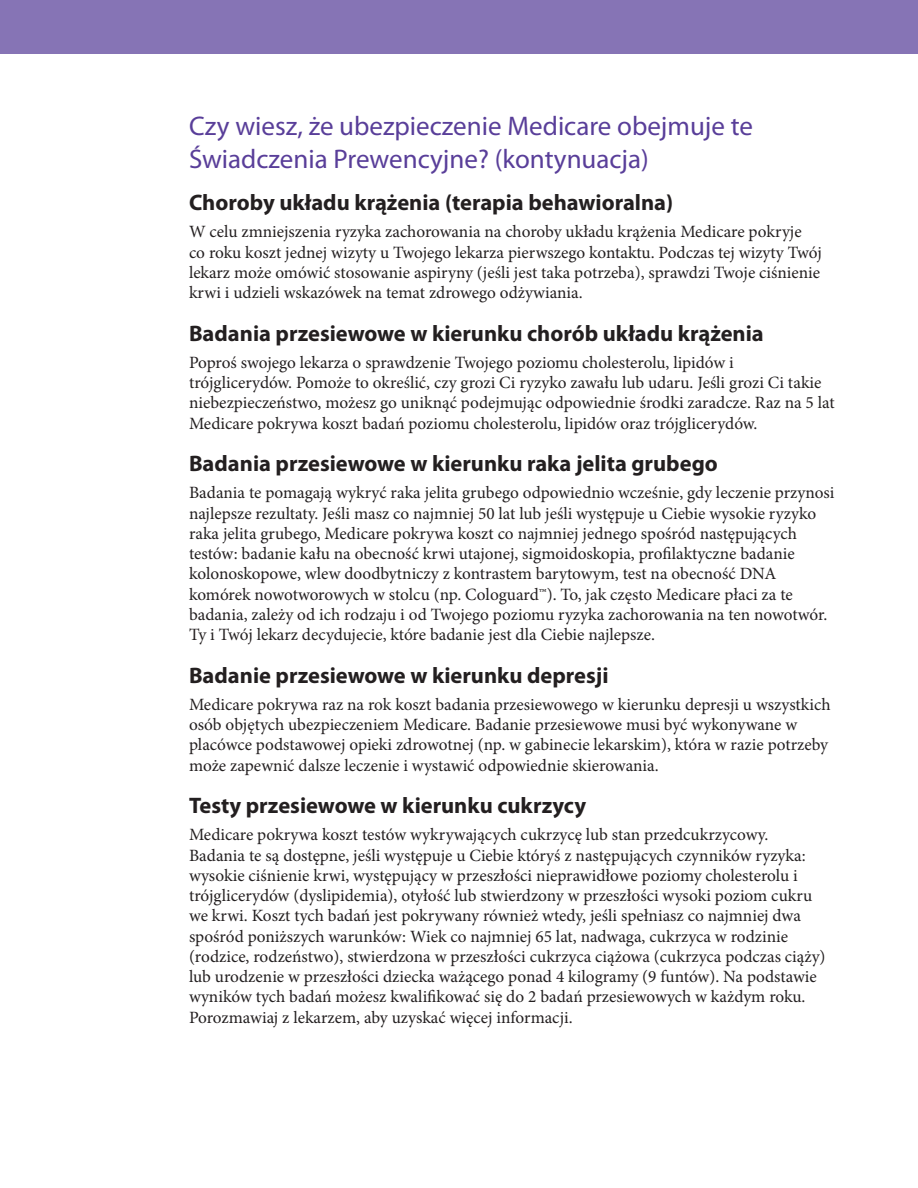
<style>
.page{position:relative;width:918px;height:1188px;background:#fff}
.page>*{position:absolute;margin:0;border:0;box-sizing:border-box;transform-origin:0 0}
.PS_Heading_2_cont{font:27px/32.4px "Myriad Pro";color:#593e99}
.PS_Heading_2{font:700 22.5px "Myriad Pro";color:#231f20}
.PS_text{font:17.25px/20.2px "Minion Pro";color:#231f20}
</style>
<div class="page">
<div style="left:0;top:0;width:918px;height:54px;background:#8674b5"></div>
<h2 class="PS_Heading_2_cont" style="left:189px;top:110px;width:566px">Czy wiesz, że ubezpieczenie Medicare obejmuje te<br>Świadczenia Prewencyjne? (kontynuacja)</h2>
<h2 class="PS_Heading_2" style="left:189px;top:188px;width:486px">Choroby układu krążenia (terapia behawioralna)</h2>
<p class="PS_text" style="left:189px;top:222px;width:634px">W celu zmniejszenia ryzyka zachorowania na choroby układu krążenia Medicare pokryje co roku koszt jednej wizyty u Twojego lekarza pierwszego kontaktu. Podczas tej wizyty Twój lekarz może omówić stosowanie aspiryny (jeśli jest taka potrzeba), sprawdzi Twoje ciśnienie krwi i udzieli wskazówek na temat zdrowego odżywiania.</p>
<h2 class="PS_Heading_2" style="left:189px;top:319px;width:576px">Badania przesiewowe w kierunku chorób układu krążenia</h2>
<p class="PS_text" style="left:189px;top:352px;width:647px">Poproś swojego lekarza o sprawdzenie Twojego poziomu cholesterolu, lipidów i trójglicerydów. Pomoże to określić, czy grozi Ci ryzyko zawału lub udaru. Jeśli grozi Ci takie niebezpieczeństwo, możesz go uniknąć podejmując odpowiednie środki zaradcze. Raz na 5 lat Medicare pokrywa koszt badań poziomu cholesterolu, lipidów oraz trójglicerydów.</p>
<h2 class="PS_Heading_2" style="left:189px;top:449px;width:530px">Badania przesiewowe w kierunku raka jelita grubego</h2>
<p class="PS_text" style="left:189px;top:483px;width:647px">Badania te pomagają wykryć raka jelita grubego odpowiednio wcześnie, gdy leczenie przynosi najlepsze rezultaty. Jeśli masz co najmniej 50 lat lub jeśli występuje u Ciebie wysokie ryzyko raka jelita grubego, Medicare pokrywa koszt co najmniej jednego spośród następujących testów: badanie kału na obecność krwi utajonej, sigmoidoskopia, profilaktyczne badanie kolonoskopowe, wlew doodbytniczy z kontrastem barytowym, test na obecność DNA komórek nowotworowych w stolcu (np. Cologuard™). To, jak często Medicare płaci za te badania, zależy od ich rodzaju i od Twojego poziomu ryzyka zachorowania na ten nowotwór.<br>Ty i Twój lekarz decydujecie, które badanie jest dla Ciebie najlepsze.</p>
<h2 class="PS_Heading_2" style="left:189px;top:661px;width:421px">Badanie przesiewowe w kierunku depresji</h2>
<p class="PS_text" style="left:189px;top:694px;width:643px">Medicare pokrywa raz na rok koszt badania przesiewowego w kierunku depresji u wszystkich osób objętych ubezpieczeniem Medicare. Badanie przesiewowe musi być wykonywane w placówce podstawowej opieki zdrowotnej (np. w gabinecie lekarskim), która w razie potrzeby może zapewnić dalsze leczenie i wystawić odpowiednie skierowania.</p>
<h2 class="PS_Heading_2" style="left:189px;top:791px;width:399px">Testy przesiewowe w kierunku cukrzycy</h2>
<p class="PS_text" style="left:189px;top:825px;width:638px">Medicare pokrywa koszt testów wykrywających cukrzycę lub stan przedcukrzycowy.<br>Badania te są dostępne, jeśli występuje u Ciebie któryś z następujących czynników ryzyka: wysokie ciśnienie krwi, występujący w przeszłości nieprawidłowe poziomy cholesterolu i trójglicerydów (dyslipidemia), otyłość lub stwierdzony w przeszłości wysoki poziom cukru we krwi. Koszt tych badań jest pokrywany również wtedy, jeśli spełniasz co najmniej dwa spośród poniższych warunków: Wiek co najmniej 65 lat, nadwaga, cukrzyca w rodzinie (rodzice, rodzeństwo), stwierdzona w przeszłości cukrzyca ciążowa (cukrzyca podczas ciąży) lub urodzenie w przeszłości dziecka ważącego ponad 4 kilogramy (9 funtów). Na podstawie wyników tych badań możesz kwalifikować się do 2 badań przesiewowych w każdym roku.<br>Porozmawiaj z lekarzem, aby uzyskać więcej informacji.</p>
</div>
